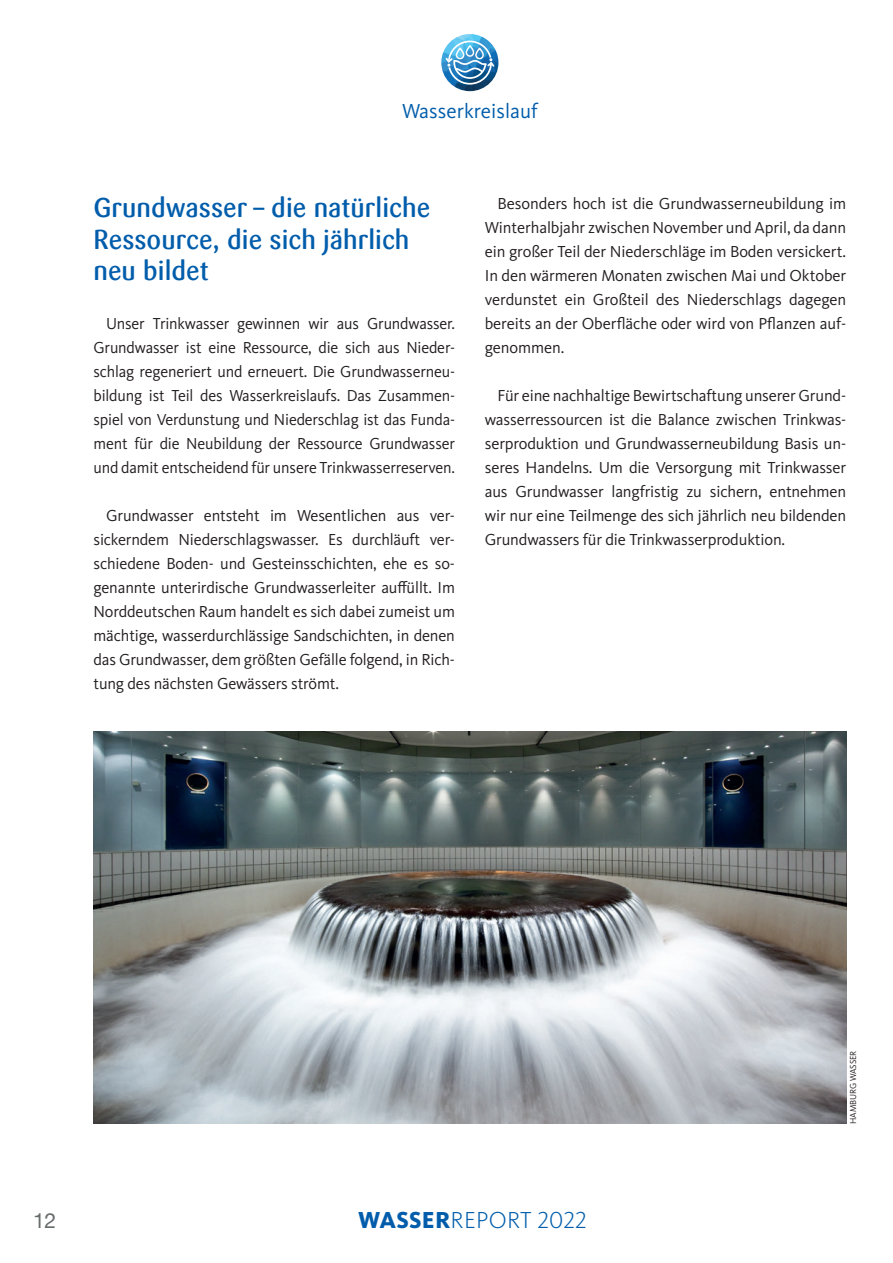
<style>
.page{position:relative;width:893px;height:1263px;background:#fff}
.page>*{position:absolute;margin:0;border:0;box-sizing:border-box;transform-origin:0 0}
.t1{font:500 27px/31.5px "Sari Offc";color:#015dab}
.t2{font:300 24px "Kievit OT";letter-spacing:.005em;color:#015dab}
.t3{font:21px "Kievit OT";color:#015dab}
.t4{font:21px "Helvetica Neue";color:#666b6b}
.t5{font:16.5px/24px "Kievit OT";letter-spacing:-.01em;color:#231f20;text-align:justify}
.t6{font:9px "Kievit OT";letter-spacing:-.01em;color:#231f20}
.s1{font-weight:800}
</style>
<div class="page">
<img style="left:441px;top:34px;width:57px;height:57px;border-radius:29px">
<svg style="left:444px;top:40px;width:52px;height:45px"></svg>
<img style="left:94px;top:731px;width:752px;height:393px">
<p class="t3" style="left:402px;top:99px;width:137px">Wasserkreislauf</p>
<h1 class="t1" style="left:94px;top:192px;width:338px">Grundwasser – die natürliche<br>Ressource, die sich jährlich neu bildet</h1>
<p class="t5" style="left:94px;top:311px;width:363px;text-indent:13px">Unser Trinkwasser gewinnen wir aus Grundwasser.<br>Grundwasser ist eine Ressource, die sich aus Nieder&shy;schlag regeneriert und erneuert. Die Grundwasserneu&shy;bildung ist Teil des Wasserkreislaufs. Das Zusammen&shy;spiel von Verdunstung und Niederschlag ist das Funda&shy;ment für die Neubildung der Ressource Grundwasser und damit entscheidend für unsere Trinkwasserreserven.</p>
<p class="t5" style="left:94px;top:503px;width:363px;text-indent:13px">Grundwasser entsteht im Wesentlichen aus ver&shy;sickerndem Niederschlagswasser. Es durchläuft ver&shy;schiedene Boden- und Gesteinsschichten, ehe es so&shy;genannte unterirdische Grundwasserleiter auffüllt. Im Norddeutschen Raum handelt es sich dabei zumeist um mächtige, wasserdurchlässige Sandschichten, in denen das Grundwasser, dem größten Gefälle folgend, in Rich&shy;tung des nächsten Gewässers strömt.</p>
<p class="t5" style="left:485px;top:191px;width:363px;text-indent:13px">Besonders hoch ist die Grundwasserneubildung im Winterhalbjahr zwischen November und April, da dann ein großer Teil der Niederschläge im Boden versickert.<br>In den wärmeren Monaten zwischen Mai und Oktober verdunstet ein Großteil des Niederschlags dagegen bereits an der Oberfläche oder wird von Pflanzen auf&shy;genommen.</p>
<p class="t5" style="left:485px;top:383px;width:363px;text-indent:13px">Für eine nachhaltige Bewirtschaftung unserer Grund&shy;wasserressourcen ist die Balance zwischen Trinkwas&shy;serproduktion und Grundwasserneubildung Basis un&shy;seres Handelns. Um die Versorgung mit Trinkwasser aus Grundwasser langfristig zu sichern, entnehmen wir nur eine Teilmenge des sich jährlich neu bildenden Grundwassers für die Trinkwasserproduktion.</p>
<p class="t4" style="left:33px;top:1205px;width:24px">12</p>
<h2 class="t2" style="left:358px;top:1207px;width:230px"><span class="s1">WASSER</span>REPORT 2022</h2>
<p class="t6" style="left:848px;top:1124px;width:74px;rotate:-90deg">HAMBURG WASSER</p>
</div>
